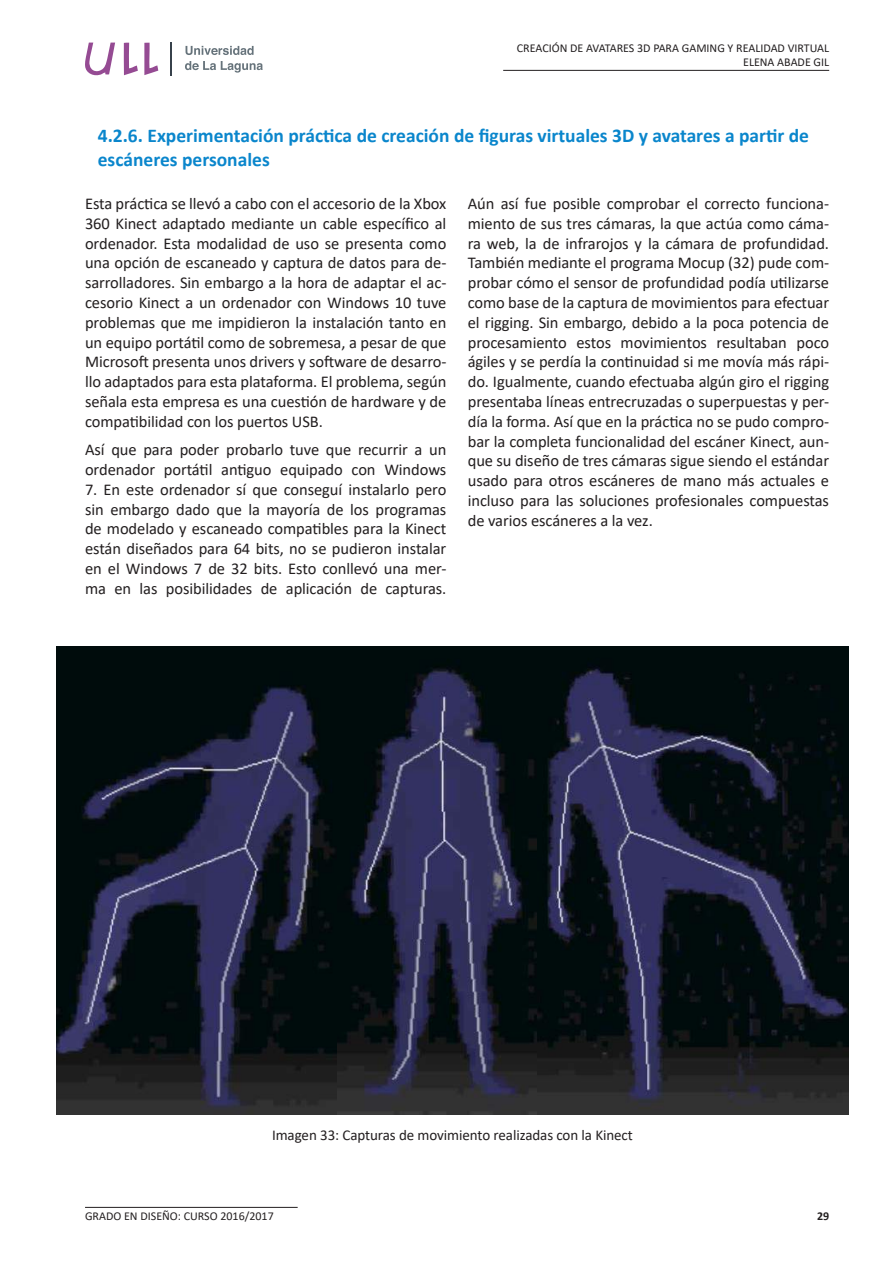
<style>
.page{position:relative;width:893px;height:1263px;background:#fff}
.page>*{position:absolute;margin:0;border:0;box-sizing:border-box;transform-origin:0 0}
.t1{font:700 19.5px/23.4px "Calibri";color:#0a86cc}
.t2{font:16.5px/19.8px "Calibri";letter-spacing:-.005em;color:#231f20;text-align:justify}
.t3{font:15px "Calibri";letter-spacing:-.005em;color:#231f20}
.t4{font:12px/14.4px "Calibri";color:#231f20;text-align:right}
.t5{font:700 12px "Calibri";color:#231f20}
</style>
<div class="page">
<svg style="left:144px;top:43px;width:14px;height:32px"></svg>
<svg style="left:124px;top:43px;width:14px;height:32px"></svg>
<svg style="left:85px;top:43px;width:30px;height:33px"></svg>
<hr style="left:171px;top:43px;width:1px;height:33px;background:#37414b">
<svg style="left:186px;top:46px;width:68px;height:9px"></svg>
<svg style="left:185px;top:61px;width:78px;height:12px"></svg>
<hr style="left:503px;top:70px;width:326px;height:1px;background:#231f20">
<hr style="left:85px;top:1207px;width:213px;height:1px;background:#231f20">
<img style="left:56px;top:646px;width:281px;height:468px">
<img style="left:337px;top:646px;width:512px;height:468px">
<p class="t4" style="left:517px;top:40px;width:314px">CREACIÓN DE AVATARES 3D PARA GAMING Y REALIDAD VIRTUAL<br>ELENA ABADE GIL</p>
<p class="t1" style="left:98px;top:124px;width:713px">4.2.6. Experimentación práctica de creación de figuras virtuales 3D y avatares a partir de escáneres personales</p>
<p class="t2" style="left:468px;top:193px;width:363px">Aún así fue posible comprobar el correcto funciona&shy;miento de sus tres cámaras, la que actúa como cáma&shy;ra web, la de infrarojos y la cámara de profundidad.<br>También mediante el programa Mocup (32) pude com&shy;probar cómo el sensor de profundidad podía utilizarse como base de la captura de movimientos para efectuar el rigging. Sin embargo, debido a la poca potencia de procesamiento estos movimientos resultaban poco ágiles y se perdía la continuidad si me movía más rápi&shy;do. Igualmente, cuando efectuaba algún giro el rigging presentaba líneas entrecruzadas o superpuestas y per&shy;día la forma. Así que en la práctica no se pudo compro&shy;bar la completa funcionalidad del escáner Kinect, aun&shy;que su diseño de tres cámaras sigue siendo el estándar usado para otros escáneres de mano más actuales e incluso para las soluciones profesionales compuestas de varios escáneres a la vez.</p>
<p class="t2" style="left:85px;top:193px;width:363px">Esta práctica se llevó a cabo con el accesorio de la Xbox 360 Kinect adaptado mediante un cable específico al ordenador. Esta modalidad de uso se presenta como una opción de escaneado y captura de datos para de&shy;sarrolladores. Sin embargo a la hora de adaptar el ac&shy;cesorio Kinect a un ordenador con Windows 10 tuve problemas que me impidieron la instalación tanto en un equipo portátil como de sobremesa, a pesar de que Microsoft presenta unos drivers y software de desarro&shy;llo adaptados para esta plataforma. El problema, según señala esta empresa es una cuestión de hardware y de compatibilidad con los puertos USB.</p>
<p class="t2" style="left:85px;top:439px;width:363px">Así que para poder probarlo tuve que recurrir a un ordenador portátil antiguo equipado con Windows</p>
<p class="t2" style="left:85px;top:479px;width:363px">7. En este ordenador sí que conseguí instalarlo pero sin embargo dado que la mayoría de los programas de modelado y escaneado compatibles para la Kinect están diseñados para 64 bits, no se pudieron instalar en el Windows 7 de 32 bits. Esto conllevó una mer&shy;ma en las posibilidades de aplicación de capturas.</p>
<p class="t3" style="left:272px;top:1125px;width:362px">Imagen 33: Capturas de movimiento realizadas con la Kinect</p>
<p class="t4" style="left:85px;top:1209px;width:190px">GRADO EN DISEÑO: CURSO 2016/2017</p>
<p class="t5" style="left:817px;top:1208px;width:14px">29</p>
</div>
